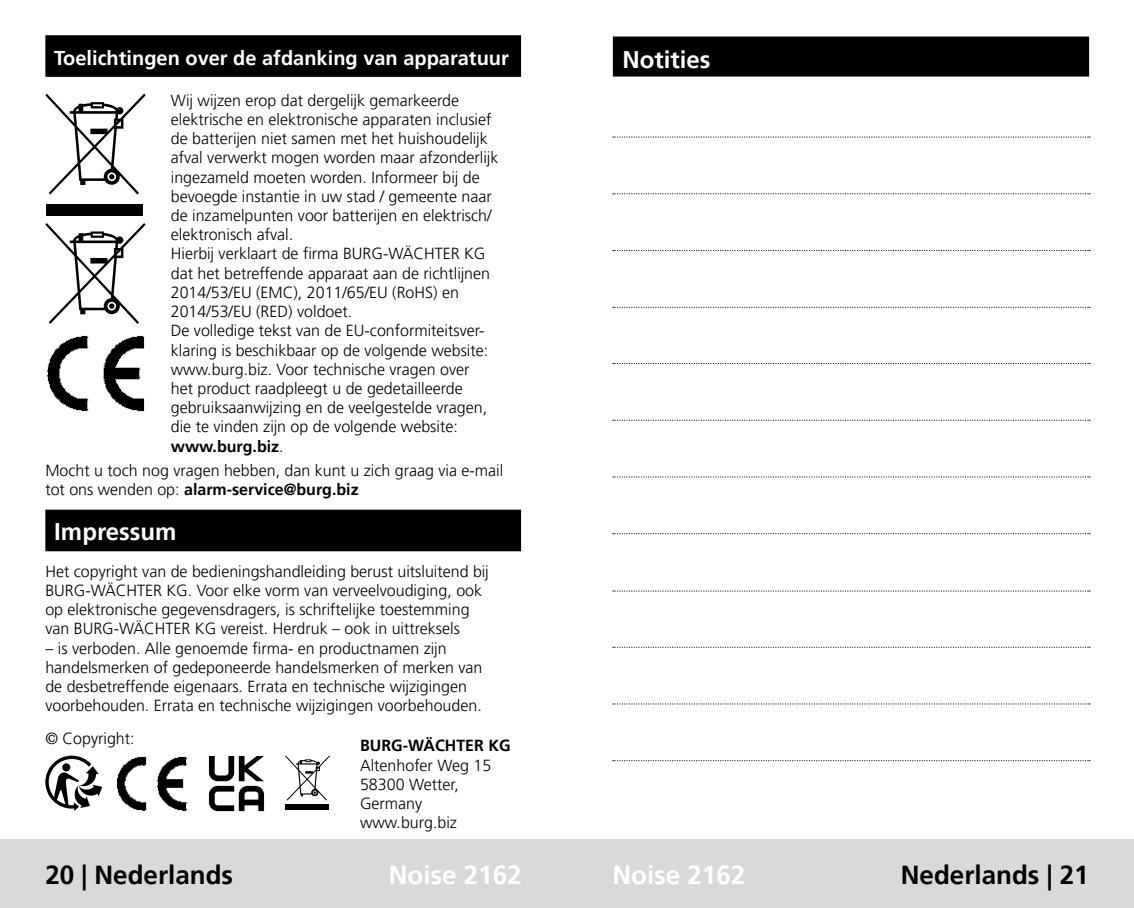
<style>
.page{position:relative;width:1134px;height:908px;background:#fff}
.page>*{position:absolute;margin:0;border:0;box-sizing:border-box;transform-origin:0 0}
.t1{font:700 26px "Frutiger LT Pro";color:#000}
.t2{font:700 26px "Frutiger LT Pro";color:#fff}
.t3{font:700 24px "Frutiger LT Pro";color:#fff}
.t4{font:700 20px "Frutiger LT Pro";color:#fff}
.t5{font:300 16px/19.2px "Frutiger LT Pro";color:#000}
.t6{font:700 16px "Frutiger LT Pro";color:#000}
.s1{font-weight:700}
</style>
<div class="page">
<div style="left:0;top:839px;width:567px;height:68px;background:#d9d9d9"></div>
<div style="left:567px;top:839px;width:567px;height:68px;background:#d9d9d9"></div>
<div style="left:45px;top:35px;width:476px;height:42px;background:#000"></div>
<div style="left:45px;top:509px;width:476px;height:42px;background:#000"></div>
<div style="left:285px;top:804px;width:43px;height:5px;background:#000"></div>
<svg style="left:285px;top:755px;width:45px;height:45px"></svg>
<img style="left:116px;top:756px;width:71px;height:55px">
<svg style="left:209px;top:756px;width:55px;height:54px"></svg>
<svg style="left:45px;top:755px;width:57px;height:55px"></svg>
<div style="left:46px;top:204px;width:96px;height:11px;background:#000"></div>
<svg style="left:45px;top:94px;width:101px;height:100px"></svg>
<svg style="left:45px;top:223px;width:101px;height:101px"></svg>
<img style="left:47px;top:335px;width:98px;height:77px">
<div style="left:613px;top:36px;width:476px;height:40px;background:#000"></div>
<svg style="left:613px;top:136px;width:477px;height:2px"></svg>
<svg style="left:613px;top:363px;width:477px;height:1px"></svg>
<svg style="left:613px;top:646px;width:477px;height:1px"></svg>
<svg style="left:613px;top:250px;width:477px;height:1px"></svg>
<svg style="left:613px;top:476px;width:477px;height:1px"></svg>
<svg style="left:613px;top:760px;width:477px;height:1px"></svg>
<svg style="left:613px;top:193px;width:477px;height:1px"></svg>
<svg style="left:613px;top:419px;width:477px;height:1px"></svg>
<svg style="left:613px;top:703px;width:477px;height:1px"></svg>
<svg style="left:613px;top:306px;width:477px;height:2px"></svg>
<svg style="left:613px;top:590px;width:477px;height:1px"></svg>
<svg style="left:613px;top:533px;width:477px;height:1px"></svg>
<p class="t4" style="left:54px;top:46px;width:456px">Toelichtingen over de afdanking van apparatuur</p>
<p class="t5" style="left:171px;top:91px;width:329px">Wij wijzen erop dat dergelijk gemarkeerde elektrische en elektronische apparaten inclusief de batterijen niet samen met het huishoudelijk afval verwerkt mogen worden maar afzonderlijk ingezameld moeten worden. Informeer bij de bevoegde instantie in uw stad / gemeente naar de inzamelpunten voor batterijen en elektrisch/ elektronisch afval.<br>Hierbij verklaart de firma BURG-WÄCHTER KG dat het betreffende apparaat aan de richtlijnen 2014/53/EU (EMC), 2011/65/EU (RoHS) en 2014/53/EU (RED) voldoet.<br>De volledige tekst van de EU-conformiteitsver&shy;klaring is beschikbaar op de volgende website: www.burg.biz. Voor technische vragen over<br>het product raadpleegt u de gedetailleerde gebruiksaanwijzing en de veelgestelde vragen, die te vinden zijn op de volgende website: <span class="s1">www.burg.biz</span>.</p>
<p class="t5" style="left:45px;top:460px;width:459px">Mocht u toch nog vragen hebben, dan kunt u zich graag via e-mail tot ons wenden op: <span class="s1">alarm-service@burg.biz</span></p>
<h2 class="t3" style="left:54px;top:517px;width:124px">Impressum</h2>
<p class="t5" style="left:45px;top:561px;width:445px">Het copyright van de bedieningshandleiding berust uitsluitend bij BURG-WÄCHTER KG. Voor elke vorm van verveelvoudiging, ook op elektronische gegevensdragers, is schriftelijke toestemming van BURG-WÄCHTER KG vereist. Herdruk – ook in uittreksels</p>
<p class="t5" style="left:45px;top:638px;width:439px">– is verboden. Alle genoemde firma- en productnamen zijn handelsmerken of gedeponeerde handelsmerken of merken van de desbetreffende eigenaars. Errata en technische wijzigingen voorbehouden. Errata en technische wijzigingen voorbehouden.</p>
<p class="t5" style="left:45px;top:728px;width:91px">© Copyright:</p>
<p class="t6" style="left:360px;top:736px;width:152px">BURG-WÄCHTER KG</p>
<p class="t5" style="left:360px;top:755px;width:133px">Altenhofer Weg 15<br>58300 Wetter,<br>Germany www.burg.biz</p>
<h2 class="t3" style="left:622px;top:46px;width:90px">Notities</h2>
<h1 class="t1" style="left:45px;top:859px;width:189px">20 | Nederlands</h1>
<h1 class="t2" style="left:389px;top:859px;width:134px">Noise 2162</h1>
<h1 class="t2" style="left:612px;top:859px;width:134px">Noise 2162</h1>
<h1 class="t1" style="left:901px;top:859px;width:189px">Nederlands | 21</h1>
</div>
